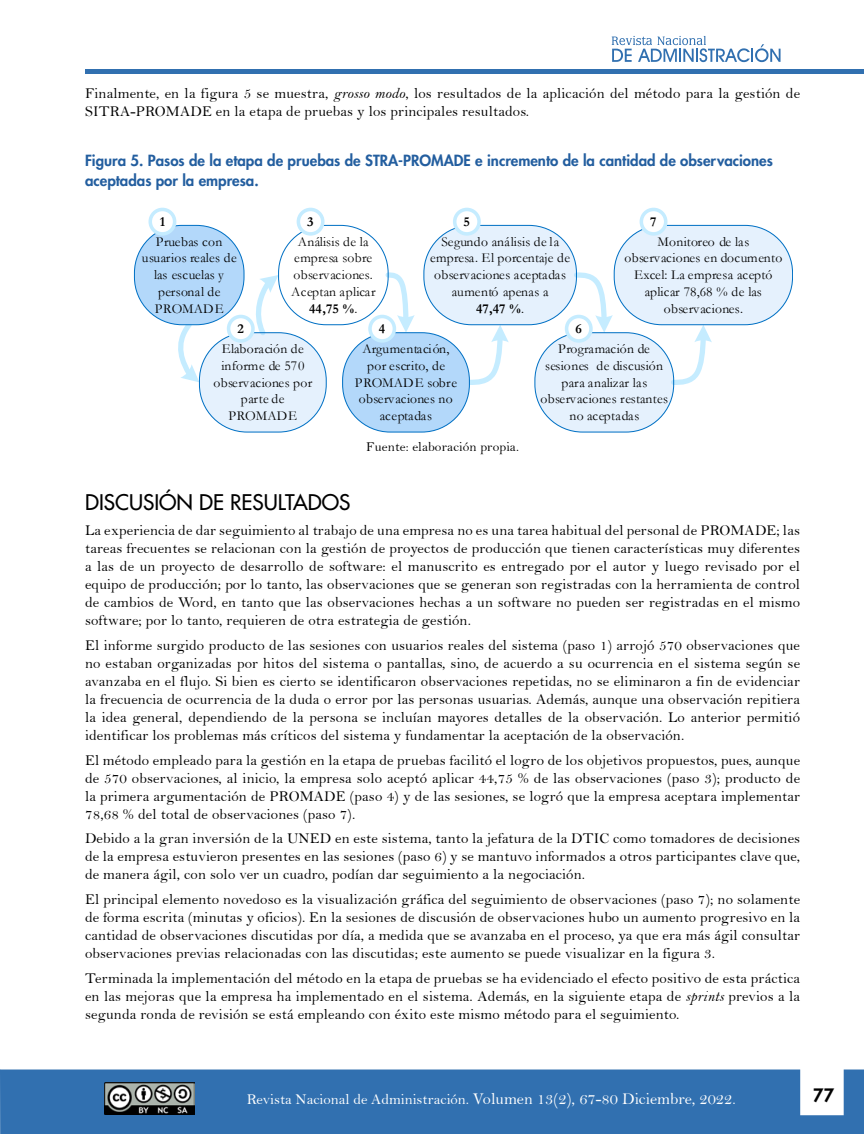
<style>
.page{position:relative;width:864px;height:1134px;background:#fff}
.page>*{position:absolute;margin:0;border:0;box-sizing:border-box;transform-origin:0 0}
.t1{font:500 21px "Futura Std";color:#000}
.t2{font:800 18px "Futura Std";color:#000}
.t3{font:15px/18px "Bell";letter-spacing:.01em;color:#000;text-align:justify}
.t4{font:800 15px/19.8px "Futura Std";color:#235e9f}
.t5{font:15px "Bell";color:#fff}
.t6{font:13.65px/16.8px "Garamond";letter-spacing:.02em;color:#000;text-align:center}
.t7{font:700 13.65px "Garamond";color:#000}
.t8{font:13.5px "Bell";letter-spacing:.01em;color:#000}
.s1{font-family:"Bell MT Italic"}
.s2{font-weight:700}
.s3{font-size:16.5px}
</style>
<div class="page">
<svg style="left:612px;top:36px;width:169px;height:26px"></svg>
<div style="left:85px;top:69px;width:779px;height:5px;background:#3170b0"></div>
<div style="left:0;top:1070px;width:864px;height:64px;background:#3170b0"></div>
<img style="left:104px;top:1083px;width:90px;height:31px">
<svg style="left:173px;top:324px;width:26px;height:58px"></svg>
<svg style="left:253px;top:275px;width:26px;height:57px"></svg>
<svg style="left:383px;top:272px;width:32px;height:60px"></svg>
<svg style="left:464px;top:325px;width:45px;height:60px"></svg>
<svg style="left:571px;top:272px;width:42px;height:60px"></svg>
<svg style="left:668px;top:325px;width:44px;height:63px"></svg>
<div style="left:134px;top:225px;width:110px;height:100px;background:#b3d8fa;border-radius:48px"></div>
<div style="left:134px;top:225px;width:111px;height:100px;border:1px solid #0070c4;border-radius:48px"></div>
<div style="left:199px;top:333px;width:127px;height:99px;background:#e5f1fd;border-radius:48px"></div>
<div style="left:199px;top:332px;width:128px;height:100px;border:1px solid #0070c4;border-radius:48px"></div>
<div style="left:343px;top:333px;width:126px;height:99px;background:#b3d8fa;border-radius:48px"></div>
<div style="left:342px;top:332px;width:128px;height:100px;border:1px solid #0070c4;border-radius:48px"></div>
<div style="left:424px;top:225px;width:152px;height:100px;background:#e5f1fd;border-radius:48px"></div>
<div style="left:423px;top:225px;width:154px;height:100px;border:1px solid #0070c4;border-radius:48px"></div>
<div style="left:535px;top:333px;width:139px;height:99px;background:#e5f1fd;border-radius:48px"></div>
<div style="left:534px;top:332px;width:140px;height:100px;border:1px solid #0070c4;border-radius:48px"></div>
<div style="left:614px;top:225px;width:179px;height:100px;background:#e5f1fd;border-radius:48px"></div>
<div style="left:614px;top:225px;width:179px;height:100px;border:1px solid #0070c4;border-radius:48px"></div>
<div style="left:150px;top:209px;width:25px;height:25px;background:#fff;border-radius:50%"></div>
<div style="left:148px;top:208px;width:28px;height:28px;border:4px solid #c5ecff;border-radius:50%"></div>
<div style="left:297px;top:208px;width:28px;height:28px;border:4px solid #c5ecff;border-radius:50%"></div>
<div style="left:455px;top:209px;width:24px;height:25px;background:#fff;border-radius:50%"></div>
<div style="left:453px;top:208px;width:28px;height:28px;border:4px solid #c5ecff;border-radius:50%"></div>
<div style="left:641px;top:209px;width:25px;height:25px;background:#fff;border-radius:50%"></div>
<div style="left:640px;top:208px;width:27px;height:28px;border:4px solid #c5ecff;border-radius:50%"></div>
<div style="left:229px;top:316px;width:24px;height:25px;background:#fff;border-radius:50%"></div>
<div style="left:227px;top:315px;width:28px;height:28px;border:4px solid #c5ecff;border-radius:50%"></div>
<div style="left:370px;top:316px;width:24px;height:25px;background:#fff;border-radius:50%"></div>
<div style="left:368px;top:315px;width:28px;height:28px;border:4px solid #c5ecff;border-radius:50%"></div>
<div style="left:567px;top:316px;width:24px;height:25px;background:#fff;border-radius:50%"></div>
<div style="left:565px;top:315px;width:28px;height:28px;border:4px solid #c5ecff;border-radius:50%"></div>
<p class="t3" style="left:85px;top:84px;width:717px">Finalmente, en la figura 5 se muestra, <span class="s1">grosso modo</span>, los resultados de la aplicación del método para la gestión de<br>SITRA-PROMADE en la etapa de pruebas y los principales resultados.</p>
<p class="t4" style="left:85px;top:151px;width:689px">Figura 5. Pasos de la etapa de pruebas de STRA-PROMADE e incremento de la cantidad de observaciones aceptadas por la empresa.</p>
<p class="t7" style="left:160px;top:212px;width:7px">1</p>
<p class="t7" style="left:307px;top:212px;width:8px">3</p>
<p class="t7" style="left:464px;top:212px;width:8px">5</p>
<p class="t7" style="left:650px;top:212px;width:8px">7</p>
<p class="t6" style="left:142px;top:233px;width:96px">Pruebas con usuarios reales de las escuelas y personal de<br>PROMADE</p>
<p class="t6" style="left:213px;top:340px;width:100px">Elaboración de informe de 570 observaciones por parte de<br>PROMADE</p>
<p class="t6" style="left:291px;top:233px;width:86px">Análisis de la empresa sobre observaciones.<br>Aceptan aplicar<br><span class="s2">44,75 %</span>.</p>
<p class="t6" style="left:355px;top:340px;width:104px">Argumentación, por escrito, de<br>PROMADE sobre observaciones no aceptadas</p>
<p class="t6" style="left:430px;top:233px;width:142px">Segundo análisis de la empresa. El porcentaje de observaciones aceptadas aumentó apenas a<br><span class="s2">47,47 %</span>.</p>
<p class="t6" style="left:541px;top:340px;width:129px">Programación de sesiones de discusión para analizar las observaciones restantes no aceptadas</p>
<p class="t6" style="left:624px;top:233px;width:159px">Monitoreo de las observaciones en documento<br>Excel: La empresa aceptó aplicar 78,68 % de las observaciones.</p>
<p class="t7" style="left:237px;top:319px;width:8px">2</p>
<p class="t7" style="left:379px;top:319px;width:8px">4</p>
<p class="t7" style="left:575px;top:319px;width:8px">6</p>
<p class="t8" style="left:366px;top:439px;width:154px">Fuente: elaboración propia.</p>
<h1 class="t1" style="left:85px;top:489px;width:267px">DISCUSIÓN DE RESULTADOS</h1>
<p class="t3" style="left:85px;top:521px;width:717px">La experiencia de dar seguimiento al trabajo de una empresa no es una tarea habitual del personal de PROMADE; las tareas frecuentes se relacionan con la gestión de proyectos de producción que tienen características muy diferentes a las de un proyecto de desarrollo de software: el manuscrito es entregado por el autor y luego revisado por el equipo de producción; por lo tanto, las observaciones que se generan son registradas con la herramienta de control de cambios de Word, en tanto que las observaciones hechas a un software no pueden ser registradas en el mismo software; por lo tanto, requieren de otra estrategia de gestión.</p>
<p class="t3" style="left:85px;top:636px;width:717px">El informe surgido producto de las sesiones con usuarios reales del sistema (paso 1) arrojó 570 observaciones que no estaban organizadas por hitos del sistema o pantallas, sino, de acuerdo a su ocurrencia en el sistema según se avanzaba en el flujo. Si bien es cierto se identificaron observaciones repetidas, no se eliminaron a fin de evidenciar la frecuencia de ocurrencia de la duda o error por las personas usuarias. Además, aunque una observación repitiera la idea general, dependiendo de la persona se incluían mayores detalles de la observación. Lo anterior permitió identificar los problemas más críticos del sistema y fundamentar la aceptación de la observación.</p>
<p class="t3" style="left:85px;top:751px;width:717px">El método empleado para la gestión en la etapa de pruebas facilitó el logro de los objetivos propuestos, pues, aunque de 570 observaciones, al inicio, la empresa solo aceptó aplicar 44,75 % de las observaciones (paso 3); producto de la primera argumentación de PROMADE (paso 4) y de las sesiones, se logró que la empresa aceptara implementar 78,68 % del total de observaciones (paso 7).</p>
<p class="t3" style="left:85px;top:829px;width:717px">Debido a la gran inversión de la UNED en este sistema, tanto la jefatura de la DTIC como tomadores de decisiones de la empresa estuvieron presentes en las sesiones (paso 6) y se mantuvo informados a otros participantes clave que, de manera ágil, con solo ver un cuadro, podían dar seguimiento a la negociación.</p>
<p class="t3" style="left:85px;top:890px;width:717px">El principal elemento novedoso es la visualización gráfica del seguimiento de observaciones (paso 7); no solamente de forma escrita (minutas y oficios). En la sesiones de discusión de observaciones hubo un aumento progresivo en la cantidad de observaciones discutidas por día, a medida que se avanzaba en el proceso, ya que era más ágil consultar observaciones previas relacionadas con las discutidas; este aumento se puede visualizar en la figura 3.</p>
<p class="t3" style="left:85px;top:969px;width:717px">Terminada la implementación del método en la etapa de pruebas se ha evidenciado el efecto positivo de esta práctica en las mejoras que la empresa ha implementado en el sistema. Además, en la siguiente etapa de <span class="s1">sprints</span> previos a la segunda ronda de revisión se está empleando con éxito este mismo método para el seguimiento.</p>
<p class="t5" style="left:247px;top:1090px;width:490px">Revista Nacional de Administración. <span class="s3">Volumen 13(2), 67-80 Diciembre, 2022</span>.</p>
<p class="t2" style="left:813px;top:1084px;width:22px">77</p>
</div>
